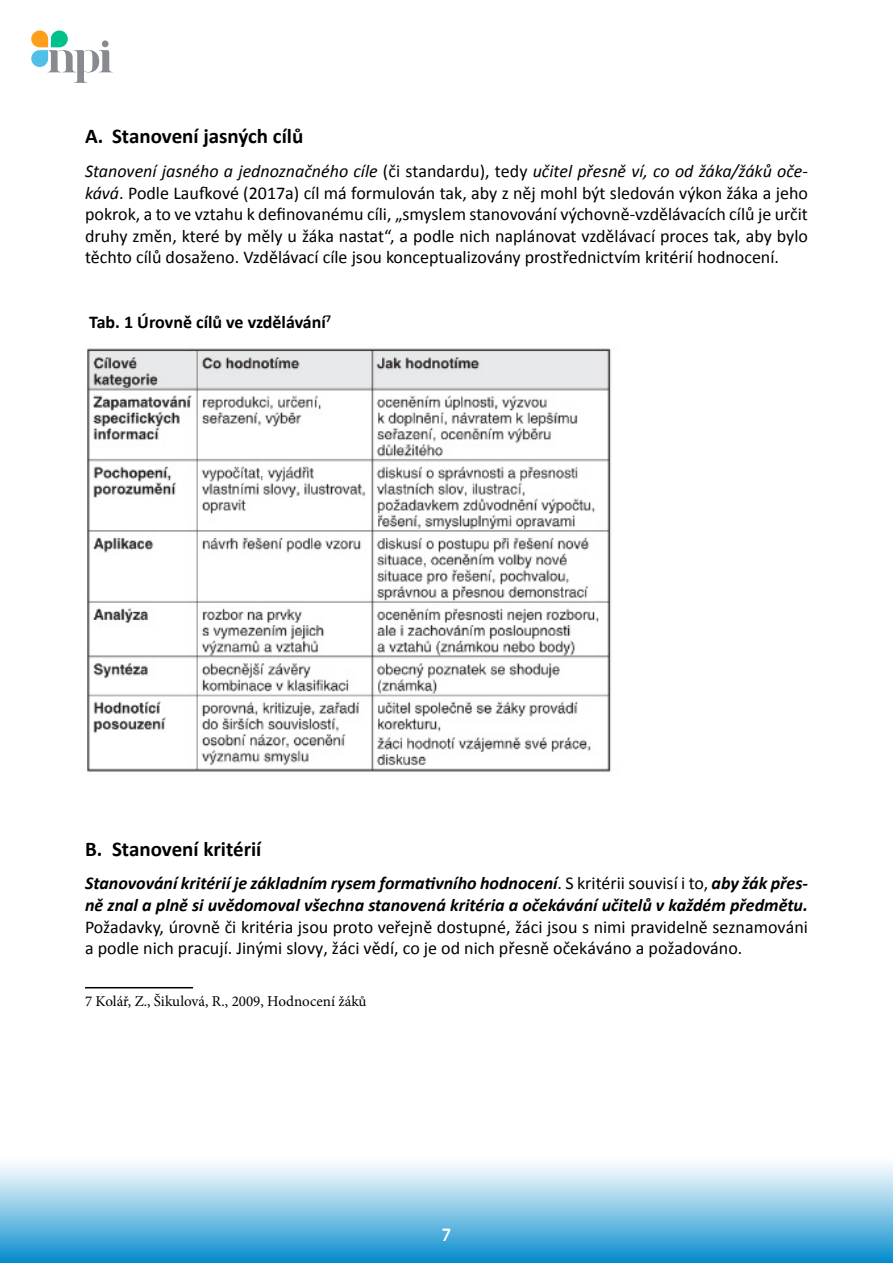
<style>
.page{position:relative;width:893px;height:1263px;background:#fff}
.page>*{position:absolute;margin:0;border:0;box-sizing:border-box;transform-origin:0 0}
.t1{font:700 21px "Calibri";color:#000}
.t2{font:18px/21.6px "Calibri";color:#000;text-align:justify}
.t3{font:italic 700 18px/21.6px "Calibri";color:#000}
.t4{font:700 18px "Calibri";color:#000}
.t5{font:16.5px "Antique Olive";color:#fff}
.t6{font:15px "Minion Pro";color:#000}
.s1{font-style:italic}
.s2{font-weight:400;font-style:normal}
</style>
<div class="page">
<div style="left:0;top:1157px;width:893px;height:106px;background:linear-gradient(to bottom,#fff,#0b8ece)"></div>
<svg style="left:31px;top:30px;width:82px;height:53px"></svg>
<img style="left:87px;top:348px;width:524px;height:424px">
<hr style="left:85px;top:987px;width:108px;height:1px;background:#000">
<p class="t1" style="left:85px;top:123px;width:220px">A. Stanovení jasných cílů</p>
<p class="t2" style="left:85px;top:159px;width:724px"><span class="s1">Stanovení jasného a jednoznačného cíle</span> (či standardu), tedy <span class="s1">učitel přesně ví, co od žáka/žáků oče&shy;kává</span>. Podle Laufkové (2017a) cíl má formulován tak, aby z něj mohl být sledován výkon žáka a jeho pokrok, a to ve vztahu k definovanému cíli, „smyslem stanovování výchovně-vzdělávacích cílů je určit druhy změn, které by měly u žáka nastat“, a podle nich naplánovat vzdělávací proces tak, aby bylo těchto cílů dosaženo. Vzdělávací cíle jsou konceptualizovány prostřednictvím kritérií hodnocení.</p>
<p class="t4" style="left:89px;top:311px;width:244px">Tab. 1 Úrovně cílů ve vzdělávání<sup>7</sup></p>
<p class="t1" style="left:85px;top:836px;width:178px">B. Stanovení kritérií</p>
<p class="t3" style="left:85px;top:872px;width:724px">Stanovování kritérií je základním rysem formativního hodnocení<span class="s2">. S kritérii souvisí i to,</span> aby žák přes&shy;ně znal a plně si uvědomoval všechna stanovená kritéria a očekávání učitelů v každém předmětu.</p>
<p class="t2" style="left:85px;top:915px;width:724px">Požadavky, úrovně či kritéria jsou proto veřejně dostupné, žáci jsou s nimi pravidelně seznamováni a podle nich pracují. Jinými slovy, žáci vědí, co je od nich přesně očekáváno a požadováno.</p>
<p class="t6" style="left:85px;top:991px;width:283px">7 Kolář, Z., Šikulová, R., 2009, Hodnocení žáků</p>
<p class="t5" style="left:442px;top:1225px;width:11px">7</p>
</div>
